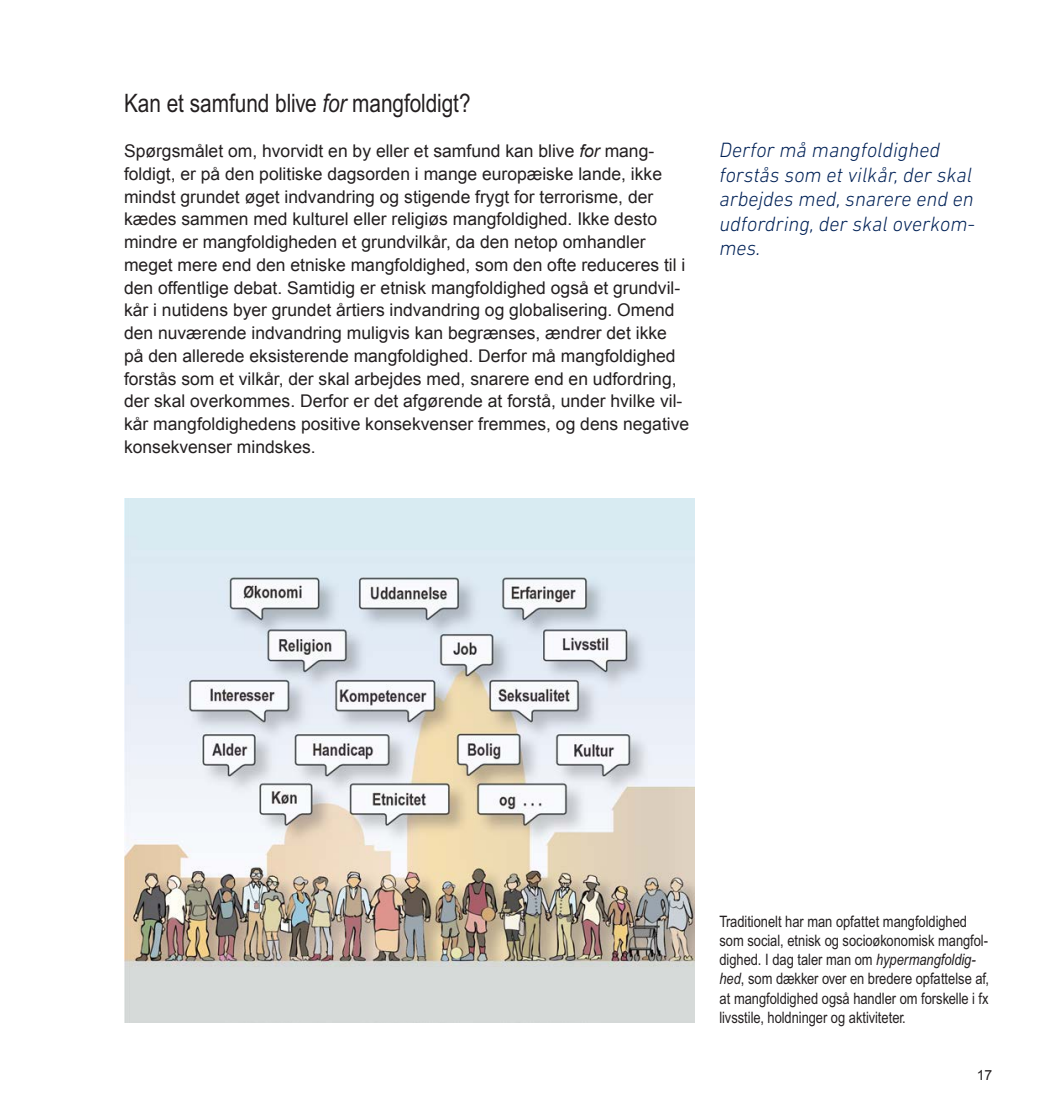
<style>
.page{position:relative;width:1042px;height:1117px;background:#fff}
.page>*{position:absolute;margin:0;border:0;box-sizing:border-box;transform-origin:0 0}
.t1{font:25.38px "Arial Narrow MT Std";color:#231f20}
.t2{font:italic 300 21px/24.5px "DIN Next LT Pro";color:#002156}
.t3{font:17.5px/22.8px "Arial";color:#231f20}
.t4{font:15.75px/19.2px "Arial Narrow MT Std";color:#231f20}
.t5{font:14px "Arial";color:#231f20}
.s1{font-style:italic}
</style>
<div class="page">
<img style="left:124px;top:498px;width:570px;height:524px">
<h1 class="t1" style="left:124px;top:88px;width:348px">Kan et samfund blive <span class="s1">for</span> mangfoldigt?</h1>
<p class="t3" style="left:124px;top:140px;width:567px">Spørgsmålet om, hvorvidt en by eller et samfund kan blive <span class="s1">for</span> mang&shy;foldigt, er på den politiske dagsorden i mange europæiske lande, ikke mindst grundet øget indvandring og stigende frygt for terrorisme, der kædes sammen med kulturel eller religiøs mangfoldighed. Ikke desto mindre er mangfoldigheden et grundvilkår, da den netop omhandler meget mere end den etniske mangfoldighed, som den ofte reduceres til i den offentlige debat. Samtidig er etnisk mangfoldighed også et grundvil&shy;kår i nutidens byer grundet årtiers indvandring og globalisering. Omend den nuværende indvandring muligvis kan begrænses, ændrer det ikke på den allerede eksisterende mangfoldighed. Derfor må mangfoldighed forstås som et vilkår, der skal arbejdes med, snarere end en udfordring, der skal overkommes. Derfor er det afgørende at forstå, under hvilke vil&shy;kår mangfoldighedens positive konsekvenser fremmes, og dens negative konsekvenser mindskes.</p>
<p class="t2" style="left:719px;top:137px;width:257px">Derfor må mangfoldighed forstås som et vilkår, der skal arbejdes med, snarere end en udfordring, der skal overkom&shy;mes.</p>
<p class="t4" style="left:719px;top:911px;width:271px">Traditionelt har man opfattet mangfoldighed som social, etnisk og socioøkonomisk mangfol&shy;dighed. I dag taler man om <span class="s1">hypermangfoldig&shy;hed</span>, som dækker over en bredere opfattelse af, at mangfoldighed også handler om forskelle i fx livsstile, holdninger og aktiviteter.</p>
<p class="t5" style="left:977px;top:1065px;width:17px">17</p>
</div>
